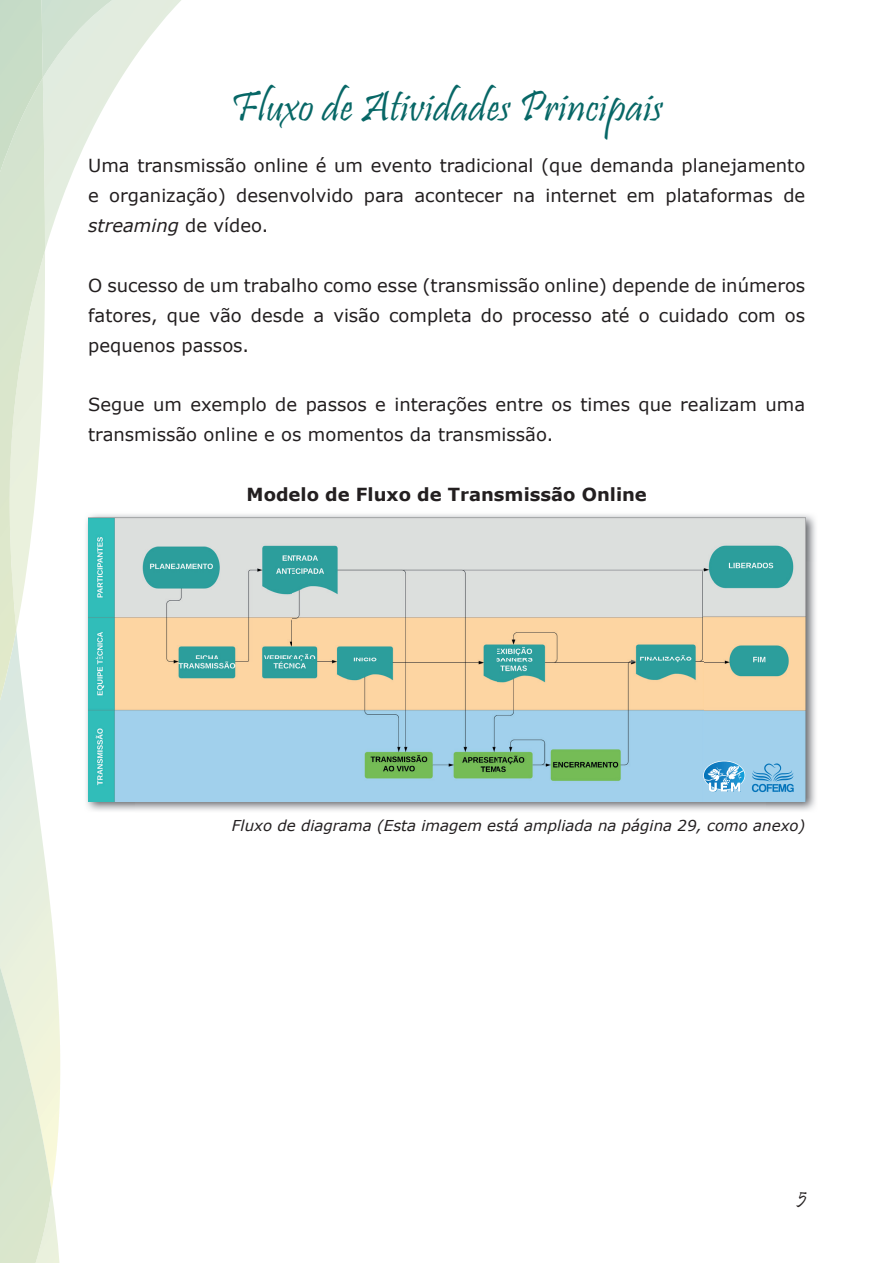
<style>
.page{position:relative;width:893px;height:1263px;background:#fff}
.page>*{position:absolute;margin:0;border:0;box-sizing:border-box;transform-origin:0 0}
.t1{font:43.5px "Pristina";letter-spacing:.01em;color:#076766}
.t2{font:19.5px "Pristina";color:#231f20}
.t3{font:18px/30px "Verdana";color:#231f20;text-align:justify}
.t4{font:700 18px "Verdana";color:#231f20}
.t5{font:italic 15px "Verdana";color:#231f20}
.s1{font-style:italic}
</style>
<div class="page">
<svg style="left:130px;top:0;width:51px;height:64px"></svg>
<svg style="left:0;top:0;width:112px;height:1263px"></svg>
<img style="left:0;top:1123px;width:52px;height:140px">
<img style="left:84px;top:512px;width:732px;height:49px">
<img style="left:84px;top:561px;width:52px;height:251px">
<img style="left:766px;top:561px;width:50px;height:250px">
<img style="left:88px;top:518px;width:717px;height:284px">
<svg style="left:752px;top:763px;width:42px;height:29px"></svg>
<svg style="left:703px;top:761px;width:42px;height:29px"></svg>
<svg style="left:704px;top:761px;width:40px;height:31px"></svg>
<h1 class="t1" style="left:231px;top:83px;width:433px">Fluxo de Atividades Principais</h1>
<p class="t3" style="left:88px;top:150px;width:719px">Uma transmissão online é um evento tradicional (que demanda planejamento e organização) desenvolvido para acontecer na internet em plataformas de <span class="s1">streaming</span> de vídeo.</p>
<p class="t3" style="left:88px;top:270px;width:719px">O sucesso de um trabalho como esse (transmissão online) depende de inúmeros fatores, que vão desde a visão completa do processo até o cuidado com os pequenos passos.</p>
<p class="t3" style="left:88px;top:390px;width:719px">Segue um exemplo de passos e interações entre os times que realizam uma transmissão online e os momentos da transmissão.</p>
<p class="t4" style="left:247px;top:482px;width:402px">Modelo de Fluxo de Transmissão Online</p>
<p class="t5" style="left:232px;top:815px;width:575px">Fluxo de diagrama (Esta imagem está ampliada na página 29, como anexo)</p>
<p class="t2" style="left:798px;top:1185px;width:10px">5</p>
</div>
